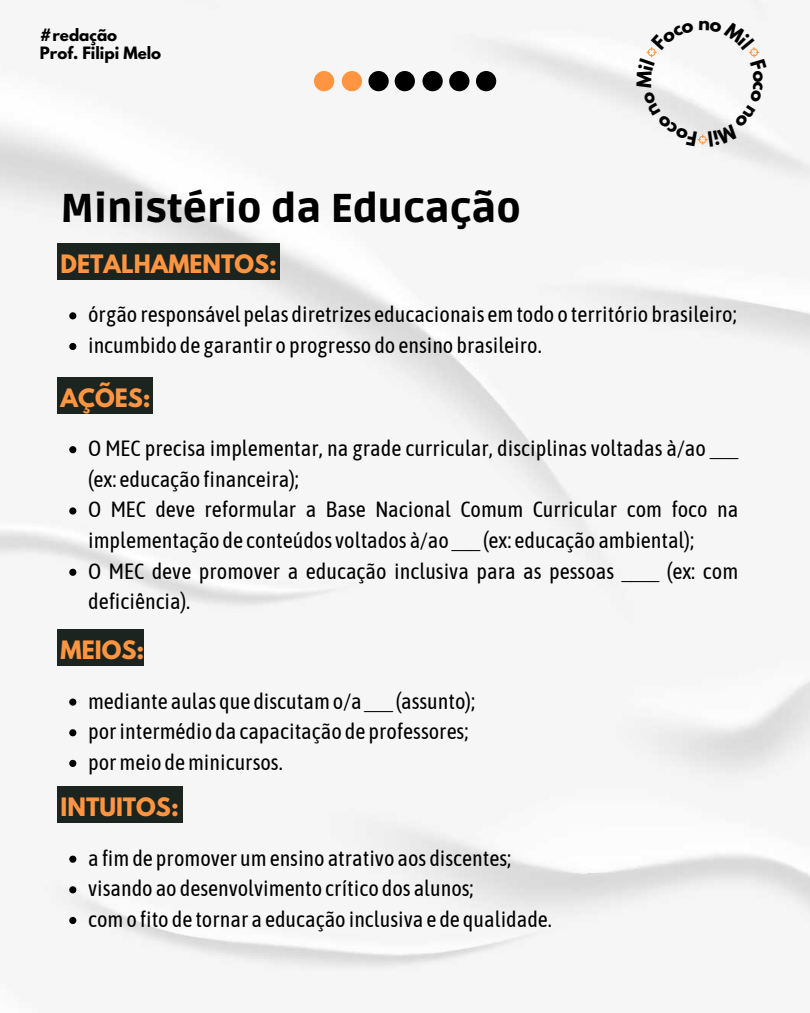
<style>
.page{position:relative;width:810px;height:1013px;background:#fff}
.page>*{position:absolute;margin:0;border:0;box-sizing:border-box;transform-origin:0 0}
.t1{font:900 40px "Ruda";color:#000}
.t2{font:700 22.4px "League Spartan";color:#ff9541}
.t3{font:22px/30.6px "Asap Condensed";color:#000}
.t4{font:700 15.1px "League Spartan";color:#000}
</style>
<div class="page">
<img style="left:0;top:0;width:810px;height:971px">
<svg style="left:69px;top:698px;width:7px;height:7px"></svg>
<svg style="left:69px;top:729px;width:7px;height:7px"></svg>
<svg style="left:69px;top:759px;width:7px;height:8px"></svg>
<div style="left:395px;top:71px;width:20px;height:20px;background:#000;border-radius:50%"></div>
<div style="left:422px;top:71px;width:21px;height:20px;background:#000;border-radius:50%"></div>
<div style="left:449px;top:71px;width:20px;height:20px;background:#000;border-radius:50%"></div>
<div style="left:314px;top:71px;width:20px;height:20px;background:#ff9541;border-radius:50%"></div>
<div style="left:342px;top:71px;width:20px;height:20px;background:#ff9541;border-radius:50%"></div>
<div style="left:368px;top:71px;width:21px;height:20px;background:#000;border-radius:50%"></div>
<div style="left:476px;top:71px;width:20px;height:20px;background:#000;border-radius:50%"></div>
<div style="left:57px;top:243px;width:223px;height:36px;background:#1c241f"></div>
<svg style="left:69px;top:312px;width:7px;height:7px"></svg>
<svg style="left:69px;top:343px;width:7px;height:7px"></svg>
<div style="left:57px;top:377px;width:96px;height:36px;background:#1c241f"></div>
<svg style="left:69px;top:446px;width:7px;height:7px"></svg>
<svg style="left:69px;top:507px;width:7px;height:7px"></svg>
<svg style="left:69px;top:568px;width:7px;height:8px"></svg>
<div style="left:57px;top:630px;width:87px;height:36px;background:#1c241f"></div>
<svg style="left:69px;top:855px;width:7px;height:7px"></svg>
<svg style="left:69px;top:886px;width:7px;height:7px"></svg>
<svg style="left:69px;top:916px;width:7px;height:8px"></svg>
<div style="left:57px;top:787px;width:126px;height:36px;background:#1c241f"></div>
<svg style="left:636px;top:20px;width:131px;height:127px"></svg>
<p class="t4" style="left:40px;top:27px;width:79px">#redação</p>
<p class="t4" style="left:40px;top:46px;width:123px">Prof. Filipi Melo</p>
<p class="t1" style="left:61px;top:185px;width:462px">Ministério da Educação</p>
<p class="t2" style="left:61px;top:252px;width:218px">DETALHAMENTOS:</p>
<p class="t3" style="left:88px;top:299px;width:650px">órgão responsável pelas diretrizes educacionais emtodo o território brasileiro;</p>
<p class="t3" style="left:88px;top:329px;width:455px">incumbido de garantir o progresso do ensino brasileiro.</p>
<p class="t2" style="left:61px;top:386px;width:92px">AÇÕES:</p>
<p class="t3" style="left:88px;top:433px;width:652px">O MEC precisa implementar, na grade curricular, disciplinas voltadas à/ao ___ (ex: educação financeira);</p>
<p class="t3" style="left:88px;top:494px;width:652px">O MEC deve reformular a Base Nacional Comum Curricular com foco na implementação de conteúdos voltados à/ao ___ (ex: educação ambiental);</p>
<p class="t3" style="left:88px;top:555px;width:652px">O MEC deve promover a educação inclusiva para as pessoas ____ (ex: com deficiência).</p>
<p class="t2" style="left:61px;top:638px;width:85px">MEIOS:</p>
<p class="t3" style="left:88px;top:685px;width:389px">mediante aulas que discutamo/a ___ (assunto);</p>
<p class="t3" style="left:88px;top:716px;width:382px">porintermédio da capacitação de professores;</p>
<p class="t3" style="left:88px;top:746px;width:196px">pormeio deminicursos.</p>
<p class="t2" style="left:61px;top:795px;width:120px">INTUITOS:</p>
<p class="t3" style="left:88px;top:842px;width:425px">a fimde promover umensino atrativo aos discentes;</p>
<p class="t3" style="left:88px;top:873px;width:387px">visando ao desenvolvimento crítico dos alunos;</p>
<p class="t3" style="left:88px;top:903px;width:465px">como fito de tornar a educação inclusiva e de qualidade.</p>
</div>
